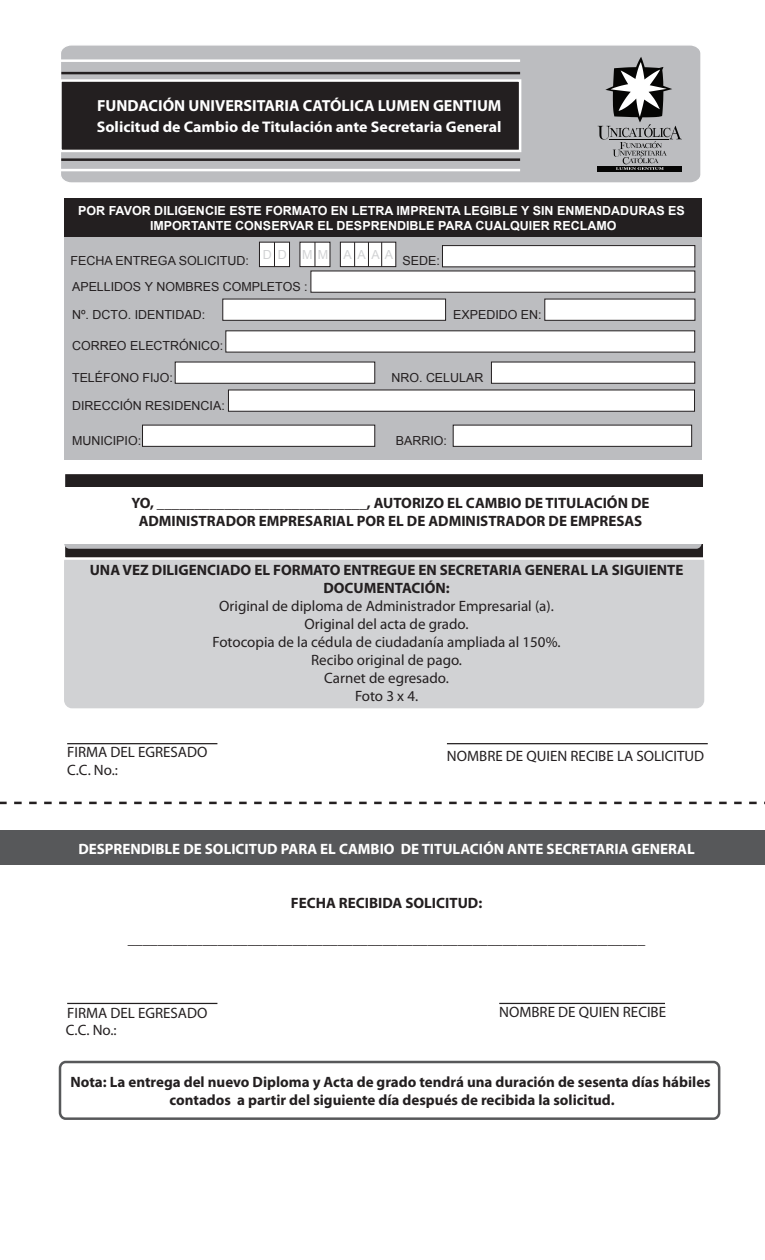
<style>
.page{position:relative;width:765px;height:1260px;background:#fff}
.page>*{position:absolute;margin:0;border:0;box-sizing:border-box;transform-origin:0 0}
.t1{font:700 16px "Myriad Pro";color:#fff}
.t2{font:700 15.38px "Myriad Pro";color:#fff}
.t3{font:700 15px/18px "Myriad Pro";color:#231f20;text-align:center}
.t4{font:15px/18px "Myriad Pro";color:#231f20;text-align:center}
.t5{font:700 15px "Myriad Pro";color:#fff}
.t6{font:12.5px "Arial";color:#231f20}
.t7{font:700 12.5px/15px "Arial";color:#fff;text-align:center}
.t8{font:12.5px "Arial";letter-spacing:.455em;color:#d1d2d4}
</style>
<div class="page">
<div style="left:0;top:830px;width:765px;height:35px;background:#57585a"></div>
<div style="left:64px;top:554px;width:640px;height:154px;background:#d1d2d4;border-radius:8px"></div>
<svg style="left:61px;top:45px;width:640px;height:138px;background:#bcbdc0"></svg>
<div style="left:59px;top:79px;width:462px;height:73px;background:#231f20;border:2px solid #fff"></div>
<div style="left:63px;top:472px;width:643px;height:88px;background:#231f20;border:2px solid #fff"></div>
<hr style="left:61px;top:72px;width:459px;height:2px;background:#231f20">
<hr style="left:54px;top:59px;width:466px;height:3px;background:#fff">
<hr style="left:54px;top:169px;width:466px;height:2px;background:#fff">
<hr style="left:61px;top:158px;width:459px;height:3px;background:#231f20">
<div style="left:597px;top:166px;width:85px;height:5px;background:#050504"></div>
<svg style="left:598px;top:57px;width:84px;height:113px;background:#969698"></svg>
<div style="left:64px;top:198px;width:638px;height:262px;background:#bcbdc0"></div>
<div style="left:64px;top:198px;width:638px;height:39px;background:#231f20"></div>
<div style="left:311px;top:271px;width:384px;height:22px;background:#fff;border:1px solid #231f20"></div>
<div style="left:442px;top:245px;width:253px;height:22px;background:#fff;border:1px solid #231f20"></div>
<div style="left:222px;top:299px;width:224px;height:22px;background:#fff;border:1px solid #231f20"></div>
<div style="left:544px;top:299px;width:151px;height:22px;background:#fff;border:1px solid #231f20"></div>
<div style="left:226px;top:331px;width:469px;height:21px;background:#fff"></div>
<div style="left:175px;top:362px;width:200px;height:22px;background:#fff;border:1px solid #231f20"></div>
<div style="left:491px;top:362px;width:204px;height:22px;background:#fff;border:1px solid #231f20"></div>
<div style="left:228px;top:390px;width:467px;height:22px;background:#fff;border:1px solid #231f20"></div>
<div style="left:142px;top:425px;width:233px;height:22px;background:#fff;border:1px solid #231f20"></div>
<div style="left:453px;top:425px;width:239px;height:22px;background:#fff;border:1px solid #231f20"></div>
<div style="left:259px;top:242px;width:31px;height:25px;background:#fff;border:1px solid #231f20"></div>
<div style="left:340px;top:242px;width:56px;height:25px;background:#fff;border:1px solid #231f20"></div>
<div style="left:300px;top:242px;width:30px;height:25px;background:#fff;border:1px solid #231f20"></div>
<svg style="left:274px;top:242px;width:1px;height:25px"></svg>
<svg style="left:315px;top:242px;width:1px;height:25px"></svg>
<svg style="left:354px;top:242px;width:1px;height:25px"></svg>
<svg style="left:368px;top:242px;width:1px;height:25px"></svg>
<svg style="left:381px;top:242px;width:1px;height:25px"></svg>
<div style="left:64px;top:536px;width:638px;height:13px;background:#bcbdc0;border-radius:6px"></div>
<div style="left:63px;top:487px;width:645px;height:57px;background:#fff"></div>
<hr style="left:67px;top:1003px;width:150px;height:1px;background:#231f20">
<hr style="left:67px;top:743px;width:150px;height:1px;background:#231f20">
<hr style="left:499px;top:1003px;width:166px;height:1px;background:#231f20">
<svg style="left:0;top:802px;width:765px;height:2px"></svg>
<hr style="left:447px;top:743px;width:261px;height:1px;background:#231f20">
<div style="left:59px;top:1061px;width:661px;height:59px;border:2px solid #57585a;border-radius:6px"></div>
<p class="t1" style="left:97px;top:95px;width:406px">FUNDACIÓN UNIVERSITARIA CATÓLICA LUMEN GENTIUM</p>
<p class="t2" style="left:97px;top:117px;width:406px">Solicitud de Cambio de Titulación ante Secretaria General</p>
<p class="t7" style="left:78px;top:203px;width:608px">POR FAVOR DILIGENCIE ESTE FORMATO EN LETRA IMPRENTA LEGIBLE Y SIN ENMENDADURAS ES<br>IMPORTANTE CONSERVAR EL DESPRENDIBLE PARA CUALQUIER RECLAMO</p>
<p class="t8" style="left:263px;top:246px;width:132px">DD MM AAAA</p>
<p class="t6" style="left:70px;top:253px;width:180px">FECHA ENTREGA SOLICITUD:</p>
<p class="t6" style="left:403px;top:253px;width:39px">SEDE:</p>
<p class="t6" style="left:72px;top:278px;width:237px">APELLIDOS Y NOMBRES COMPLETOS :</p>
<p class="t6" style="left:72px;top:306px;width:135px">Nº. DCTO. IDENTIDAD:</p>
<p class="t6" style="left:453px;top:306px;width:90px">EXPEDIDO EN:</p>
<p class="t6" style="left:72px;top:338px;width:153px">CORREO ELECTRÓNICO:</p>
<p class="t6" style="left:72px;top:369px;width:102px">TELÉFONO FIJO:</p>
<p class="t6" style="left:72px;top:397px;width:154px">DIRECCIÓN RESIDENCIA:</p>
<p class="t6" style="left:72px;top:432px;width:71px">MUNICIPIO:</p>
<p class="t6" style="left:396px;top:432px;width:53px">BARRIO:</p>
<p class="t6" style="left:391px;top:369px;width:93px">NRO. CELULAR</p>
<p class="t3" style="left:132px;top:494px;width:519px">YO, ____________________________, AUTORIZO EL CAMBIO DE TITULACIÓN DE<br>ADMINISTRADOR EMPRESARIAL POR EL DE ADMINISTRADOR DE EMPRESAS</p>
<p class="t3" style="left:90px;top:560px;width:595px">UNA VEZ DILIGENCIADO EL FORMATO ENTREGUE EN SECRETARIA GENERAL LA SIGUIENTE<br>DOCUMENTACIÓN:</p>
<p class="t4" style="left:213px;top:597px;width:350px">Original de diploma de Administrador Empresarial (a).<br>Original del acta de grado.<br>Fotocopia de la cédula de ciudadanía ampliada al 150%.<br>Recibo original de pago.<br>Carnet de egresado.<br>Foto 3 x 4.</p>
<p class="t4" style="left:67px;top:742px;width:142px">FIRMA DEL EGRESADO</p>
<p class="t4" style="left:447px;top:746px;width:259px">NOMBRE DE QUIEN RECIBE LA SOLICITUD</p>
<p class="t4" style="left:67px;top:761px;width:52px">C.C. No.:</p>
<p class="t5" style="left:78px;top:839px;width:618px">DESPRENDIBLE DE SOLICITUD PARA EL CAMBIO DE TITULACIÓN ANTE SECRETARIA GENERAL</p>
<p class="t3" style="left:291px;top:893px;width:193px">FECHA RECIBIDA SOLICITUD:</p>
<p class="t3" style="left:128px;top:929px;width:519px">_____________________________________________________________________</p>
<p class="t4" style="left:67px;top:1004px;width:142px">FIRMA DEL EGRESADO</p>
<p class="t4" style="left:499px;top:1003px;width:168px">NOMBRE DE QUIEN RECIBE</p>
<p class="t4" style="left:66px;top:1021px;width:52px">C.C. No.:</p>
<p class="t3" style="left:70px;top:1072px;width:642px">Nota: La entrega del nuevo Diploma y Acta de grado tendrá una duración de sesenta días hábiles contados a partir del siguiente día después de recibida la solicitud.</p>
</div>
